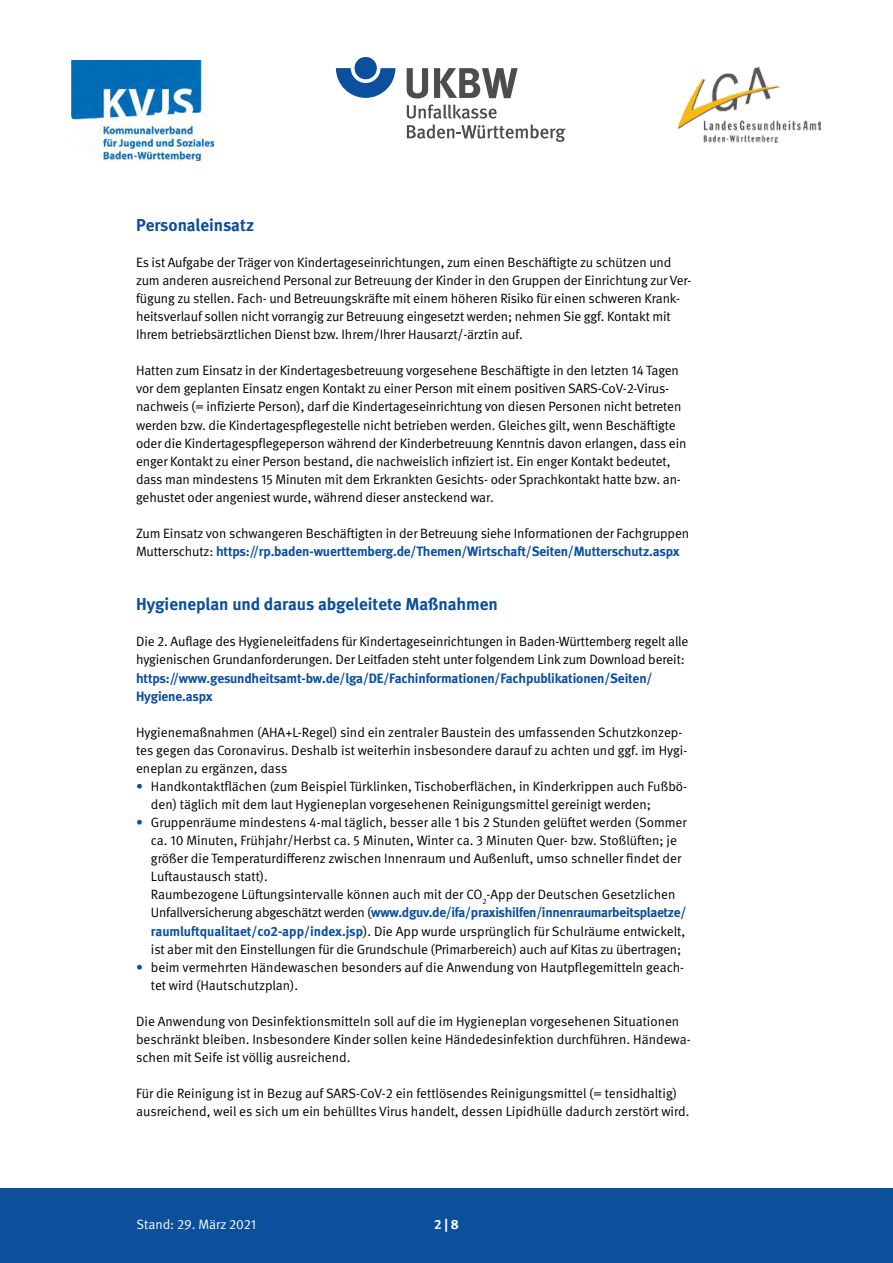
<style>
.page{position:relative;width:893px;height:1263px;background:#fff}
.page>*{position:absolute;margin:0;border:0;box-sizing:border-box;transform-origin:0 0}
.Zwischenhead_Blau_11{font:700 17.25px "DGUV Meta";color:#0b4f9d}
.Fließtext{font:700 17.25px "DGUV Meta";color:#0b4f9d}
.Fließtext-2{font:13.5px/18px "DGUV Meta";letter-spacing:-.01em;color:#000}
.Fließtext-3{font:13.5px "DGUV Meta";color:#fff}
.Fließtext-4{font:700 13.5px "DGUV Meta";color:#fff}
.s1{font-weight:700;color:#0b4f9d}
.s2{color:#0b4f9d}
</style>
<div class="page">
<svg style="left:336px;top:68px;width:59px;height:30px"></svg>
<div style="left:354px;top:57px;width:23px;height:22px;background:#0b4f9d;border-radius:50%"></div>
<svg style="left:407px;top:68px;width:21px;height:30px"></svg>
<svg style="left:434px;top:68px;width:84px;height:30px"></svg>
<svg style="left:407px;top:104px;width:159px;height:38px"></svg>
<img style="left:71px;top:61px;width:142px;height:99px">
<img style="left:677px;top:67px;width:144px;height:76px">
<div style="left:0;top:1188px;width:893px;height:75px;background:#0b4f9d"></div>
<p class="Fließtext" style="left:136px;top:214px;width:120px">Personaleinsatz</p>
<p class="Fließtext-2" style="left:136px;top:253px;width:557px">Es ist Aufgabe der Träger von Kindertageseinrichtungen, zum einen Beschäftigte zu schützen und zum anderen ausreichend Personal zur Betreuung der Kinder in den Gruppen der Einrichtung zur Ver&shy;fügung zu stellen. Fach- und Betreuungskräfte mit einem höheren Risiko für einen schweren Krank&shy;heitsverlauf sollen nicht vorrangig zur Betreuung eingesetzt werden; nehmen Sie ggf. Kontakt mit Ihrem betriebsärztlichen Dienst bzw. Ihrem/Ihrer Hausarzt/-ärztin auf.</p>
<p class="Fließtext-2" style="left:136px;top:362px;width:552px">Hatten zum Einsatz in der Kindertagesbetreuung vorgesehene Beschäftigte in den letzten 14 Tagen vor dem geplanten Einsatz engen Kontakt zu einer Person mit einem positiven SARS-CoV-2-Virus&shy;nachweis (= infizierte Person), darf die Kindertageseinrichtung von diesen Personen nicht betreten werden bzw. die Kindertagespflegestelle nicht betrieben werden. Gleiches gilt, wenn Beschäftigte oder die Kindertagespflegeperson während der Kinderbetreuung Kenntnis davon erlangen, dass ein enger Kontakt zu einer Person bestand, die nachweislich infiziert ist. Ein enger Kontakt bedeutet, dass man mindestens 15 Minuten mit dem Erkrankten Gesichts- oder Sprachkontakt hatte bzw. an&shy;gehustet oder angeniest wurde, während dieser ansteckend war.</p>
<p class="Fließtext-2" style="left:136px;top:525px;width:555px">Zum Einsatz von schwangeren Beschäftigten in der Betreuung siehe Informationen der Fachgruppen<br>Mutterschutz: <span class="s1">https://rp.baden-wuerttemberg.de/Themen/Wirtschaft/Seiten/Mutterschutz.aspx</span></p>
<p class="Zwischenhead_Blau_11" style="left:136px;top:594px;width:363px">Hygieneplan und daraus abgeleitete Maßnahmen</p>
<p class="Fließtext-2" style="left:136px;top:633px;width:554px">Die 2. Auflage des Hygieneleitfadens für Kindertageseinrichtungen in Baden-Württemberg regelt alle hygienischen Grundanforderungen. Der Leitfaden steht unter folgendem Link zum Download bereit: <span class="s1">https://www.gesundheitsamt-bw.de/lga/DE/Fachinformationen/Fachpublikationen/Seiten/ Hygiene.aspx</span></p>
<p class="Fließtext-2" style="left:136px;top:723px;width:553px">Hygienemaßnahmen (AHA+L-Regel) sind ein zentraler Baustein des umfassenden Schutzkonzep&shy;tes gegen das Coronavirus. Deshalb ist weiterhin insbesondere darauf zu achten und ggf. im Hygi&shy;eneplan zu ergänzen, dass</p>
<p class="Fließtext-2" style="left:151px;top:778px;width:538px;text-indent:-15px"><span class="s2">•</span> Handkontaktflächen (zum Beispiel Türklinken, Tischoberflächen, in Kinderkrippen auch Fußbö&shy;den) täglich mit dem laut Hygieneplan vorgesehenen Reinigungsmittel gereinigt werden;</p>
<p class="Fließtext-2" style="left:151px;top:814px;width:537px;text-indent:-15px"><span class="s2">•</span> Gruppenräume mindestens 4-mal täglich, besser alle 1 bis 2 Stunden gelüftet werden (Sommer ca. 10 Minuten, Frühjahr/Herbst ca. 5 Minuten, Winter ca. 3 Minuten Quer- bzw. Stoßlüften; je größer die Temperaturdifferenz zwischen Innenraum und Außenluft, umso schneller findet der Luftaustausch statt).<br>Raumbezogene Lüftungsintervalle können auch mit der CO<sub>2</sub>-App der Deutschen Gesetzlichen Unfallversicherung abgeschätzt werden (<span class="s1">www.dguv.de/ifa/praxishilfen/innenraumarbeitsplaetze/ raumluftqualitaet/co2-app/index.jsp</span>). Die App wurde ursprünglich für Schulräume entwickelt, ist aber mit den Einstellungen für die Grundschule (Primarbereich) auch auf Kitas zu übertragen;</p>
<p class="Fließtext-2" style="left:151px;top:958px;width:535px;text-indent:-15px"><span class="s2">•</span> beim vermehrten Händewaschen besonders auf die Anwendung von Hautpflegemitteln geach&shy;tet wird (Hautschutzplan).</p>
<p class="Fließtext-2" style="left:136px;top:1012px;width:556px">Die Anwendung von Desinfektionsmitteln soll auf die im Hygieneplan vorgesehenen Situationen beschränkt bleiben. Insbesondere Kinder sollen keine Händedesinfektion durchführen. Händewa&shy;schen mit Seife ist völlig ausreichend.</p>
<p class="Fließtext-2" style="left:136px;top:1085px;width:555px">Für die Reinigung ist in Bezug auf SARS-CoV-2 ein fettlösendes Reinigungsmittel (= tensidhaltig) ausreichend, weil es sich um ein behülltes Virus handelt, dessen Lipidhülle dadurch zerstört wird.</p>
<p class="Fließtext-3" style="left:137px;top:1217px;width:121px">Stand: 29. März 2021</p>
<p class="Fließtext-4" style="left:434px;top:1217px;width:26px">2 | 8</p>
</div>
